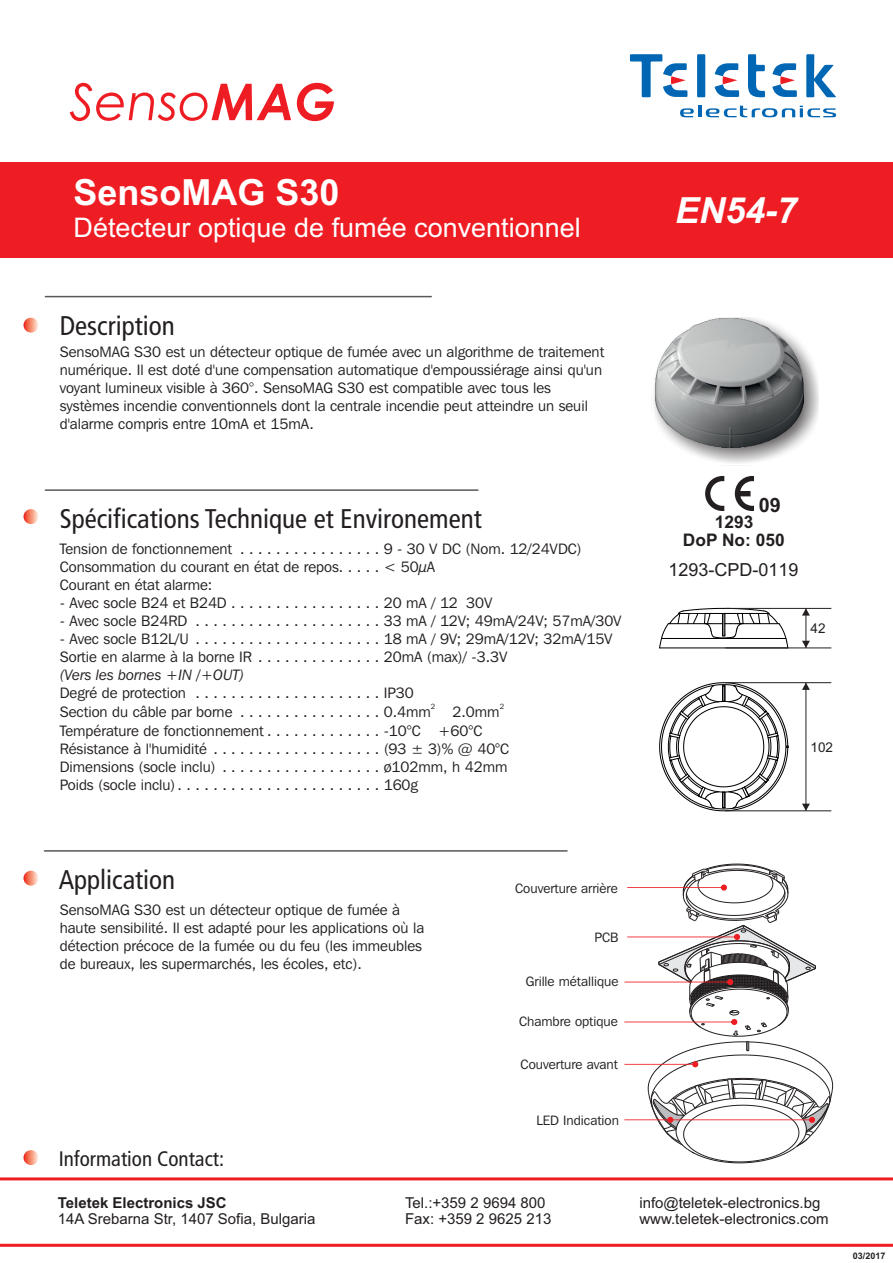
<style>
.page{position:relative;width:893px;height:1263px;background:#fff}
.page>*{position:absolute;margin:0;border:0;box-sizing:border-box;transform-origin:0 0}
.t1{font:700 36px "Arial";color:#fff}
.t2{font:italic 700 36px "Arial";color:#fff}
.t3{font:condensed 27px "Frutiger LT Std";color:#231f20}
.t4{font:27px "Arial";color:#fff}
.t5{font:condensed 21px "Frutiger LT Std";color:#231f20}
.t6{font:700 19.8px "Arial";color:#231f20}
.t7{font:18px "Arial";color:#231f20}
.t8{font:700 17.4px "Arial";color:#231f20}
.t9{font:15px/18px "Franklin Gothic IT Cby BT";color:#231f20}
.t10{font:15px/16.8px "Arial";color:#231f20}
.t11{font:italic 15px "Franklin Gothic IT Cby BT";color:#231f20}
.t12{font:700 15px "Arial";color:#231f20}
.t13{font:13.5px "Franklin Gothic IT Cby BT";color:#231f20}
.t14{font:13.5px "Arial";color:#231f20}
.t15{font:700 9px "Arial";color:#231f20}
.t16{font:7.5px "Franklin Gothic IT Cby BT";color:#231f20}
.s1{color:#000002}
</style>
<div class="page">
<svg style="left:659px;top:607px;width:130px;height:42px"></svg>
<svg style="left:659px;top:682px;width:130px;height:130px"></svg>
<svg style="left:680px;top:106px;width:156px;height:11px"></svg>
<div style="left:697px;top:54px;width:8px;height:43px;background:#0166b3"></div>
<svg style="left:748px;top:54px;width:17px;height:44px"></svg>
<svg style="left:806px;top:54px;width:30px;height:43px"></svg>
<svg style="left:630px;top:54px;width:57px;height:43px"></svg>
<svg style="left:715px;top:63px;width:24px;height:34px"></svg>
<svg style="left:772px;top:63px;width:25px;height:34px"></svg>
<div style="left:0;top:163px;width:893px;height:95px;background:#ee1d23"></div>
<svg style="left:24px;top:1150px;width:14px;height:15px"></svg>
<hr style="left:0;top:1177px;width:893px;height:3px;background:#ee1d23">
<hr style="left:0;top:1244px;width:893px;height:3px;background:#ee1d23">
<hr style="left:45px;top:296px;width:386px;height:1px;background:#57585a">
<svg style="left:24px;top:318px;width:14px;height:15px"></svg>
<hr style="left:45px;top:489px;width:433px;height:2px;background:#57585a">
<svg style="left:24px;top:509px;width:14px;height:15px"></svg>
<hr style="left:44px;top:850px;width:523px;height:2px;background:#57585a">
<svg style="left:24px;top:871px;width:14px;height:15px"></svg>
<svg style="left:70px;top:83px;width:264px;height:38px"></svg>
<div style="left:652px;top:317px;width:167px;height:148px;background:#231f20;opacity:.69"></div>
<img style="left:655px;top:319px;width:148px;height:129px">
<hr style="left:725px;top:648px;width:106px;height:1px;background:#231f20">
<hr style="left:725px;top:608px;width:106px;height:1px;background:#231f20">
<hr style="left:725px;top:682px;width:106px;height:1px;background:#231f20">
<hr style="left:725px;top:810px;width:106px;height:1px;background:#231f20">
<hr style="left:806px;top:683px;width:1px;height:128px;background:#231f20">
<svg style="left:802px;top:804px;width:8px;height:7px"></svg>
<svg style="left:802px;top:683px;width:8px;height:7px"></svg>
<hr style="left:806px;top:608px;width:1px;height:40px;background:#231f20">
<svg style="left:802px;top:641px;width:8px;height:7px"></svg>
<svg style="left:802px;top:608px;width:8px;height:8px"></svg>
<svg style="left:624px;top:863px;width:209px;height:301px"></svg>
<svg style="left:705px;top:476px;width:49px;height:35px"></svg>
<h1 class="t1" style="left:74px;top:178px;width:268px">SensoMAG S30</h1>
<h2 class="t4" style="left:74px;top:217px;width:509px">Détecteur optique de fumée conventionnel</h2>
<h2 class="t3" style="left:60px;top:315px;width:116px">Description</h2>
<p class="t9" style="left:60px;top:344px;width:546px">SensoMAG S30 est un détecteur optique de fumée avec un algorithme de traitement numérique. Il est doté d'une compensation automatique d'empoussiérage ainsi qu'un voyant lumineux visible à 360°. SensoMAG S30 est compatible avec tous les systèmes incendie conventionnels dont la centrale incendie peut atteindre un seuil d'alarme compris entre 10mA et 15mA.</p>
<h2 class="t3" style="left:60px;top:508px;width:423px">Spécifications Technique et Environement</h2>
<p class="t9" style="left:60px;top:541px;width:524px">Tension de fonctionnement . . . . . . . . . . . . . . . . 9 - 30 V DC (Nom. 12/24VDC)<br>Consommation du courant en état de repos. . . . . &lt; 50µA<br>Courant en état alarme:</p>
<p class="t9" style="left:60px;top:595px;width:434px">- Avec socle B24 et B24D . . . . . . . . . . . . . . . . . 20 mA / 12 30V</p>
<p class="t9" style="left:60px;top:613px;width:563px">- Avec socle B24RD . . . . . . . . . . . . . . . . . . . . . 33 mA / 12V; 49mA/24V; 57mA/30V</p>
<p class="t9" style="left:60px;top:631px;width:554px">- Avec socle B12L/U . . . . . . . . . . . . . . . . . . . . . 18 mA / 9V; 29mA/12V; 32mA/15V<br>Sortie en alarme à la borne IR . . . . . . . . . . . . . . 20mA (max)/ -3.3V</p>
<p class="t11" style="left:60px;top:669px;width:186px">(Vers les bornes +IN /+OUT)</p>
<p class="t9" style="left:60px;top:685px;width:356px">Degré de protection .....................IP30</p>
<p class="t16" style="left:431px;top:704px;width:6px">2</p>
<p class="t16" style="left:500px;top:704px;width:6px">2</p>
<p class="t9" style="left:60px;top:704px;width:373px">Section du câble par borne . . . . . . . . . . . . . . . . 0.4mm</p>
<p class="t9" style="left:60px;top:704px;width:451px;text-indent:393px">2.0mm Température de fonctionnement . . . . . . . . . . . . . -10<span class="s1">°</span>C +60<span class="s1">°</span>C Résistance à l'humidité . . . . . . . . . . . . . . . . . . . (93 ± 3)% @ 40<span class="s1">°</span>C Dimensions (socle inclu) . . . . . . . . . . . . . . . . . . ø102mm, h 42mm Poids (socle inclu).......................160g</p>
<h1 class="t2" style="left:675px;top:197px;width:124px">EN54-7</h1>
<h3 class="t6" style="left:759px;top:497px;width:24px">09</h3>
<p class="t8" style="left:715px;top:515px;width:40px">1293</p>
<p class="t8" style="left:683px;top:534px;width:103px">DoP No: 050</p>
<p class="t7" style="left:668px;top:563px;width:132px">1293-CPD-0119</p>
<p class="t14" style="left:811px;top:623px;width:17px">42</p>
<p class="t14" style="left:811px;top:742px;width:24px">102</p>
<h2 class="t3" style="left:59px;top:869px;width:118px">Application</h2>
<p class="t9" style="left:60px;top:902px;width:366px">SensoMAG S30 est un détecteur optique de fumée à haute sensibilité. Il est adapté pour les applications où la détection précoce de la fumée ou du feu (les immeubles de bureaux, les supermarchés, les écoles, etc).</p>
<h3 class="t5" style="left:59px;top:1150px;width:167px">Information Contact:</h3>
<p class="t13" style="left:515px;top:882px;width:104px">Couverture arrière</p>
<p class="t13" style="left:594px;top:932px;width:26px">PCB</p>
<p class="t13" style="left:526px;top:975px;width:94px">Grille métallique</p>
<p class="t13" style="left:519px;top:1016px;width:100px">Chambre optique</p>
<p class="t13" style="left:521px;top:1058px;width:99px">Couverture avant</p>
<p class="t13" style="left:537px;top:1114px;width:84px">LED Indication</p>
<p class="t12" style="left:58px;top:1197px;width:170px">Teletek Electronics JSC</p>
<p class="t10" style="left:58px;top:1212px;width:259px">14A Srebarna Str, 1407 Sofia, Bulgaria</p>
<p class="t10" style="left:405px;top:1195px;width:148px">Tel.:+359 2 9694 800<br>Fax: +359 2 9625 213</p>
<p class="t10" style="left:639px;top:1195px;width:191px">info@teletek-electronics.bg www.teletek-electronics.com</p>
<p class="t15" style="left:853px;top:1253px;width:34px">03/2017</p>
</div>
